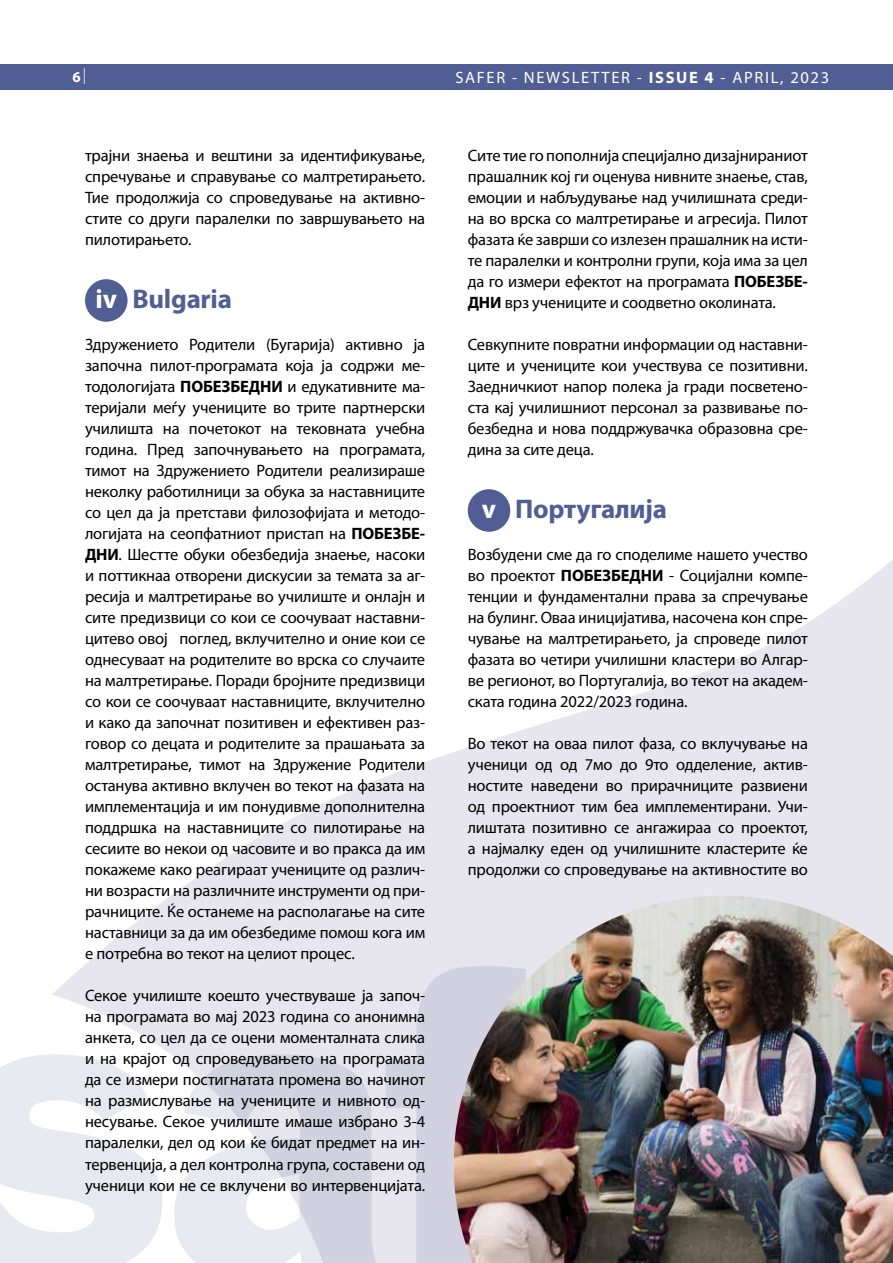
<style>
.page{position:relative;width:893px;height:1263px;background:#fff}
.page>*{position:absolute;margin:0;border:0;box-sizing:border-box;transform-origin:0 0}
.t1{font:700 27px "Myriad Pro";letter-spacing:-.01em;color:#505e93}
.t2{font:16.5px/21px "Myriad Pro";letter-spacing:-.01em;color:#000;text-align:justify}
.t3{font:16.5px "Myriad Pro";letter-spacing:.1em;color:#fff}
.t4{font:700 15px "Myriad Pro";color:#fff}
.s1{font-size:24px}
.s2{font-weight:700}
.s3{color:#fff}
</style>
<div class="page">
<svg style="left:52px;top:560px;width:841px;height:497px"></svg>
<svg style="left:0;top:1054px;width:162px;height:209px"></svg>
<svg style="left:174px;top:966px;width:280px;height:297px;background:#e3e2eb"></svg>
<div style="left:85px;top:279px;width:43px;height:43px;background:#505e93;border-radius:50%"></div>
<div style="left:0;top:64px;width:893px;height:25px;background:#505e93"></div>
<img style="left:454px;top:895px;width:439px;height:368px">
<div style="left:468px;top:489px;width:42px;height:43px;background:#505e93;border-radius:50%"></div>
<p class="t4" style="left:72px;top:67px;width:14px">6<span class="s1">I</span></p>
<p class="t3" style="left:455px;top:68px;width:375px">SAFER - NEWSLETTER - <span class="s2">ISSUE 4</span> - APRIL, 2023</p>
<p class="t3" style="left:385px;top:68px;width:446px">SAFER - БИЛТЕН - <span class="s2">БРОЈ 5</span> - ДЕКЕМВРИ, 2023 ГОДИНА</p>
<p class="t2" style="left:85px;top:145px;width:342px">трајни знаења и вештини за идентификување, спречување и справување со малтретирањето.<br>Тие продолжија со спроведување на активно&shy;стите со други паралелки по завршувањето на пилотирањето.</p>
<h1 class="t1" style="left:95px;top:282px;width:138px"><span class="s3">iv</span> Bulgaria</h1>
<p class="t2" style="left:85px;top:334px;width:342px">Здружението Родители (Бугарија) активно ја започна пилот-програмата која ја содржи ме&shy;тодологијата <span class="s2">ПОБЕЗБЕДНИ</span> и едукативните ма&shy;теријали меѓу учениците во трите партнерски училишта на почетокот на тековната учебна година. Пред започнувањето на програмата, тимот на Здружението Родители реализираше неколку работилници за обука за наставниците со цел да ја претстави филозофијата и методо&shy;логијата на сеопфатниот пристап на <span class="s2">ПОБЕЗБЕ-ДНИ</span>. Шестте обуки обезбедија знаење, насоки и поттикнаа отворени дискусии за темата за аг&shy;ресија и малтретирање во училиште и онлајн и сите предизвици со кои се соочуваат наставни&shy;цитево овој поглед, вклучително и оние кои се однесуваат на родителите во врска со случаите на малтретирање. Поради бројните предизвици со кои се соочуваат наставниците, вклучително и како да започнат позитивен и ефективен раз&shy;говор со децата и родителите за прашањата за малтретирање, тимот на Здружение Родители останува активно вклучен во текот на фазата на имплементација и им понудивме дополнителна поддршка на наставниците со пилотирање на сесиите во некои од часовите и во пракса да им покажеме како реагираат учениците од различ&shy;ни возрасти на различните инструменти од при&shy;рачниците. Ќе останеме на располагање на сите наставници за да им обезбедиме помош кога им е потребна во текот на целиот процес.</p>
<p class="t2" style="left:85px;top:986px;width:342px">Секое училиште коешто учествуваше ја започ&shy;на програмата во мај 2023 година со анонимна анкета, со цел да се оцени моменталната слика и на крајот од спроведувањето на програмата да се измери постигнатата промена во начинот на размислување на учениците и нивното од&shy;несување. Секое училиште имаше избрано 3-4 паралелки, дел од кои ќе бидат предмет на ин&shy;тервенција, а дел контролна група, составени од ученици кои не се вклучени во интервенцијата.</p>
<p class="t2" style="left:468px;top:145px;width:342px">Сите тие го пополнија специјално дизајнираниот прашалник кој ги оценува нивните знаење, став, емоции и набљудување над училишната среди&shy;на во врска со малтретирање и агресија. Пилот фазата ќе заврши со излезен прашалник на исти&shy;те паралелки и контролни групи, која има за цел да го измери ефектот на програмата <span class="s2">ПОБЕЗБЕ-ДНИ</span> врз учениците и соодветно околината.</p>
<p class="t2" style="left:468px;top:335px;width:342px">Севкупните повратни информации од наставни&shy;ците и учениците кои учествува се позитивни.<br>Заедничкиот напор полека ја гради посветено&shy;ста кај училишниот персонал за развивање по&shy;безбедна и нова поддржувачка образовна сре&shy;дина за сите деца.</p>
<h1 class="t1" style="left:482px;top:492px;width:187px"><span class="s3">v</span> Португалија</h1>
<p class="t2" style="left:468px;top:544px;width:342px">Возбудени сме да го споделиме нашето учество во проектот <span class="s2">ПОБЕЗБЕДНИ</span> - Социјални компе&shy;тенции и фундаментални права за спречување на булинг. Оваа иницијатива, насочена кон спре&shy;чување на малтретирањето, ја спроведе пилот фазата во четири училишни кластери во Алгар&shy;ве регионот, во Португалија, во текот на академ&shy;ската година 2022/2023 година.</p>
<p class="t2" style="left:468px;top:734px;width:342px">Во текот на оваа пилот фаза, со вклучување на ученици од од 7мо до 9то одделение, актив&shy;ностите наведени во прирачниците развиени од проектниот тим беа имплементирани. Учи&shy;лиштата позитивно се ангажираа со проектот, а најмалку еден од училишните кластерите ќе продолжи со спроведување на активностите во</p>
</div>
